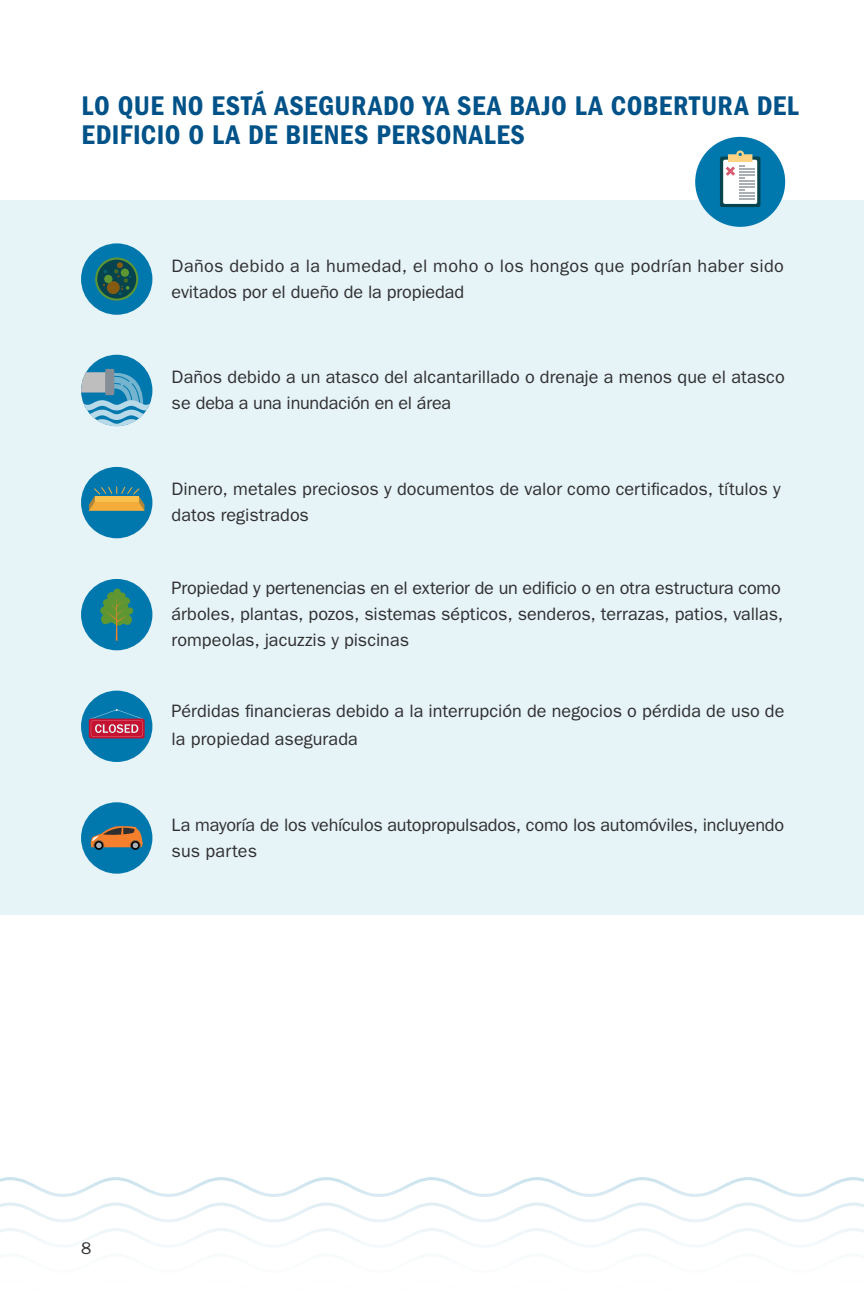
<style>
.page{position:relative;width:864px;height:1296px;background:#fff}
.page>*{position:absolute;margin:0;border:0;box-sizing:border-box;transform-origin:0 0}
.t1{font:28px/29px "ITC Franklin Gothic Std Dm Cd";letter-spacing:.02em;color:#005288}
.t2{font:18px/26px "ITC Franklin Gothic Std";color:#2f2f30}
.t3{font:18px/26px "ITC Franklin Gothic Std";letter-spacing:.02em;color:#2f2f30}
.t4{font:17px "ITC Franklin Gothic Std";color:#2f2f30}
</style>
<div class="page">
<svg style="left:0;top:1177px;width:864px;height:68px"></svg>
<div style="left:0;top:200px;width:864px;height:715px;background:#e6f3f7"></div>
<div style="left:695px;top:137px;width:90px;height:90px;background:#0078ae;border-radius:50%"></div>
<svg style="left:720px;top:150px;width:40px;height:57px;background:#acbcbe"></svg>
<div style="left:81px;top:243px;width:71px;height:72px;background:#0078ae;border-radius:50%"></div>
<svg style="left:95px;top:258px;width:43px;height:43px"></svg>
<div style="left:81px;top:355px;width:71px;height:71px;background:#0078ae;border-radius:50%"></div>
<svg style="left:81px;top:371px;width:69px;height:55px"></svg>
<div style="left:105px;top:369px;width:9px;height:26px;background:#858d97;border-radius:2px"></div>
<div style="left:81px;top:467px;width:71px;height:71px;background:#0078ae;border-radius:50%"></div>
<svg style="left:89px;top:486px;width:56px;height:25px"></svg>
<div style="left:81px;top:579px;width:71px;height:71px;background:#0078ae;border-radius:50%"></div>
<svg style="left:100px;top:588px;width:34px;height:53px"></svg>
<div style="left:81px;top:691px;width:71px;height:71px;background:#0078ae;border-radius:50%"></div>
<svg style="left:89px;top:719px;width:56px;height:19px"></svg>
<svg style="left:91px;top:709px;width:52px;height:28px"></svg>
<div style="left:81px;top:802px;width:71px;height:72px;background:#0078ae;border-radius:50%"></div>
<svg style="left:131px;top:841px;width:9px;height:9px"></svg>
<svg style="left:94px;top:841px;width:9px;height:9px"></svg>
<svg style="left:90px;top:826px;width:53px;height:22px"></svg>
<h1 class="t1" style="left:82px;top:91px;width:719px">LO QUE NO ESTÁ ASEGURADO YA SEA BAJO LA COBERTURA DEL<br>EDIFICIO O LA DE BIENES PERSONALES</h1>
<p class="t3" style="left:172px;top:253px;width:614px">Daños debido a la humedad, el moho o los hongos que podrían haber sido evitados por el dueño de la propiedad</p>
<p class="t2" style="left:172px;top:364px;width:615px">Daños debido a un atasco del alcantarillado o drenaje a menos que el atasco se deba a una inundación en el área</p>
<p class="t2" style="left:172px;top:476px;width:611px">Dinero, metales preciosos y documentos de valor como certificados, títulos y datos registrados</p>
<p class="t2" style="left:172px;top:575px;width:613px">Propiedad y pertenencias en el exterior de un edificio o en otra estructura como árboles, plantas, pozos, sistemas sépticos, senderos, terrazas, patios, vallas, rompeolas, jacuzzis y piscinas</p>
<p class="t2" style="left:172px;top:698px;width:614px;line-height:28px">Pérdidas financieras debido a la interrupción de negocios o pérdida de uso de la propiedad asegurada</p>
<p class="t2" style="left:172px;top:812px;width:614px">La mayoría de los vehículos autopropulsados, como los automóviles, incluyendo sus partes</p>
<p class="t4" style="left:81px;top:1239px;width:12px">8</p>
</div>
